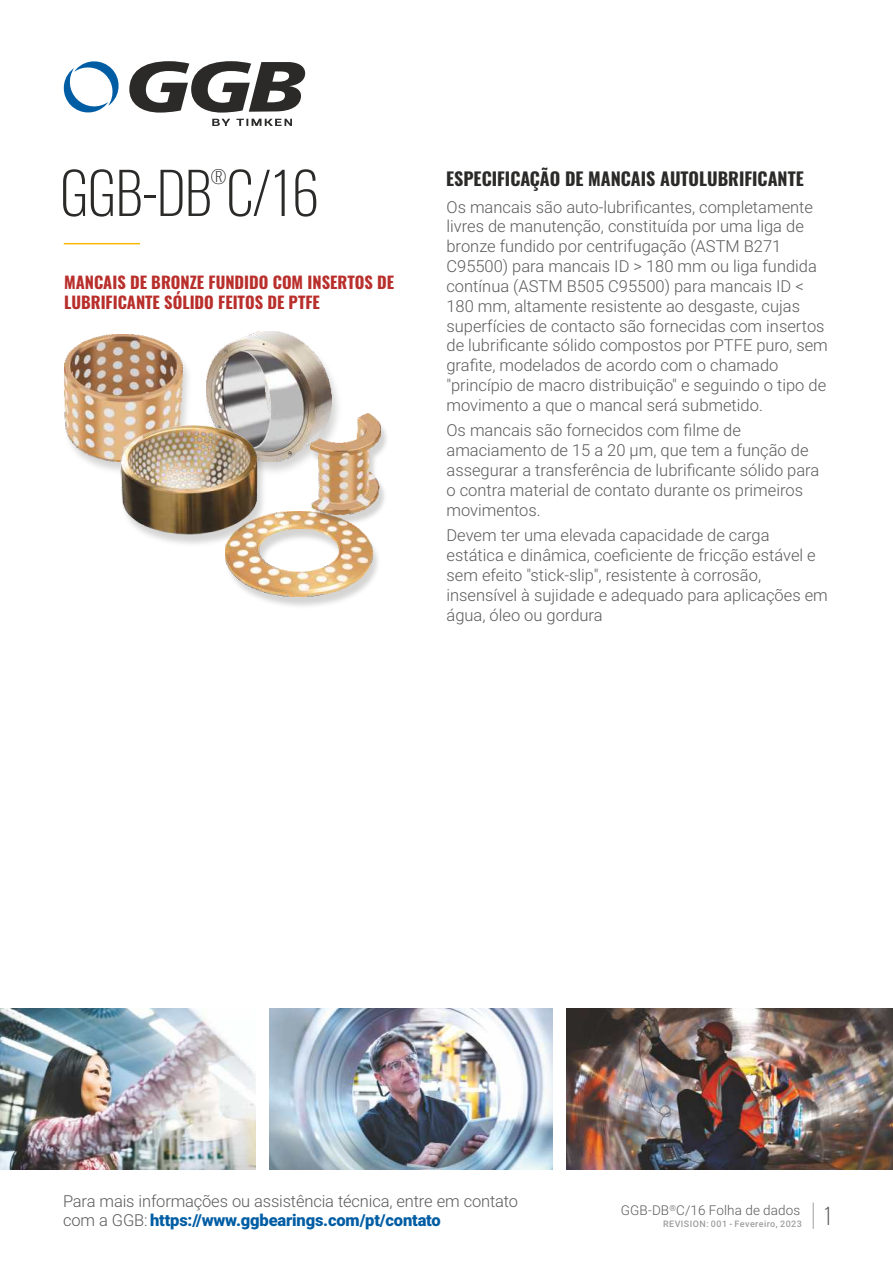
<style>
.page{position:relative;width:893px;height:1263px;background:#fff}
.page>*{position:absolute;margin:0;border:0;box-sizing:border-box;transform-origin:0 0}
.t1{font:200 57px "Oswald";letter-spacing:-.025em;color:#2b2a29}
.t2{font:200 22.5px "Oswald";color:#5b5b5b}
.t3{font:700 18px "Oswald";color:#2b2a29}
.t4{font:200 18px "Oswald";color:#2b2a29}
.t5{font:300 16.5px/19.8px "Roboto";color:#5b5b5b}
.t6{font:700 16.5px/19.5px "Oswald";color:#b92f2c}
.t7{font:300 13.5px "Roboto";letter-spacing:.01em;color:#5b5b5b}
.t8{font:500 9px "Roboto";letter-spacing:.05em;color:#9d9e9e}
.t9{font:300 8.25px "Roboto";color:#5b5b5b}
.s1{font-weight:900;color:#005da4}
</style>
<div class="page">
<img style="left:0;top:1008px;width:256px;height:161px">
<img style="left:269px;top:1008px;width:284px;height:161px">
<img style="left:566px;top:1008px;width:327px;height:161px">
<img style="left:225px;top:545px;width:153px;height:61px">
<img style="left:226px;top:511px;width:146px;height:86px">
<img style="left:87px;top:361px;width:102px;height:110px">
<img style="left:64px;top:334px;width:118px;height:127px">
<img style="left:206px;top:331px;width:132px;height:141px">
<img style="left:207px;top:332px;width:125px;height:129px">
<img style="left:114px;top:424px;width:159px;height:129px">
<img style="left:121px;top:426px;width:137px;height:108px">
<img style="left:307px;top:415px;width:80px;height:115px">
<img style="left:310px;top:413px;width:71px;height:101px">
<svg style="left:212px;top:119px;width:80px;height:7px"></svg>
<svg style="left:63px;top:61px;width:56px;height:52px"></svg>
<svg style="left:129px;top:61px;width:176px;height:52px"></svg>
<hr style="left:64px;top:243px;width:76px;height:1px;background:#fab909">
<svg style="left:813px;top:1202px;width:1px;height:27px"></svg>
<p class="t4" style="left:211px;top:164px;width:17px">®</p>
<h1 class="t1" style="left:60px;top:154px;width:261px">GGB-DB C/16</h1>
<p class="t6" style="left:64px;top:273px;width:332px">MANCAIS DE BRONZE FUNDIDO COM INSERTOS DE<br>LUBRIFICANTE SÓLIDO FEITOS DE PTFE</p>
<p class="t3" style="left:446px;top:166px;width:359px">ESPECIFICAÇÃO DE MANCAIS AUTOLUBRIFICANTE</p>
<p class="t5" style="left:446px;top:199px;width:383px">Os mancais são auto-lubrificantes, completamente livres de manutenção, constituída por uma liga de bronze fundido por centrifugação (ASTM B271<br>C95500) para mancais ID &gt; 180 mm ou liga fundida contínua (ASTM B505 C95500) para mancais ID &lt; 180 mm, altamente resistente ao desgaste, cujas superfícies de contacto são fornecidas com insertos de lubrificante sólido compostos por PTFE puro, sem grafite, modelados de acordo com o chamado "princípio de macro distribuição" e seguindo o tipo de movimento a que o mancal será submetido.</p>
<p class="t5" style="left:446px;top:422px;width:374px">Os mancais são fornecidos com filme de amaciamento de 15 a 20 μm, que tem a função de assegurar a transferência de lubrificante sólido para o contra material de contato durante os primeiros movimentos.</p>
<p class="t5" style="left:446px;top:527px;width:383px">Devem ter uma elevada capacidade de carga estática e dinâmica, coeficiente de fricção estável e sem efeito "stick-slip", resistente à corrosão, insensível à sujidade e adequado para aplicações em água, óleo ou gordura</p>
<p class="t5" style="left:63px;top:1193px;width:456px">Para mais informações ou assistência técnica, entre em contato com a GGB: <span class="s1">https://www.ggbearings.com/pt/contato</span></p>
<h2 class="t2" style="left:823px;top:1200px;width:11px">1</h2>
<p class="t7" style="left:621px;top:1205px;width:181px">GGB-DB C/16 Folha de dados</p>
<p class="t9" style="left:669px;top:1205px;width:8px">®</p>
<p class="t8" style="left:663px;top:1220px;width:140px">REVISION: 001 - Fevereiro, 2023</p>
</div>
